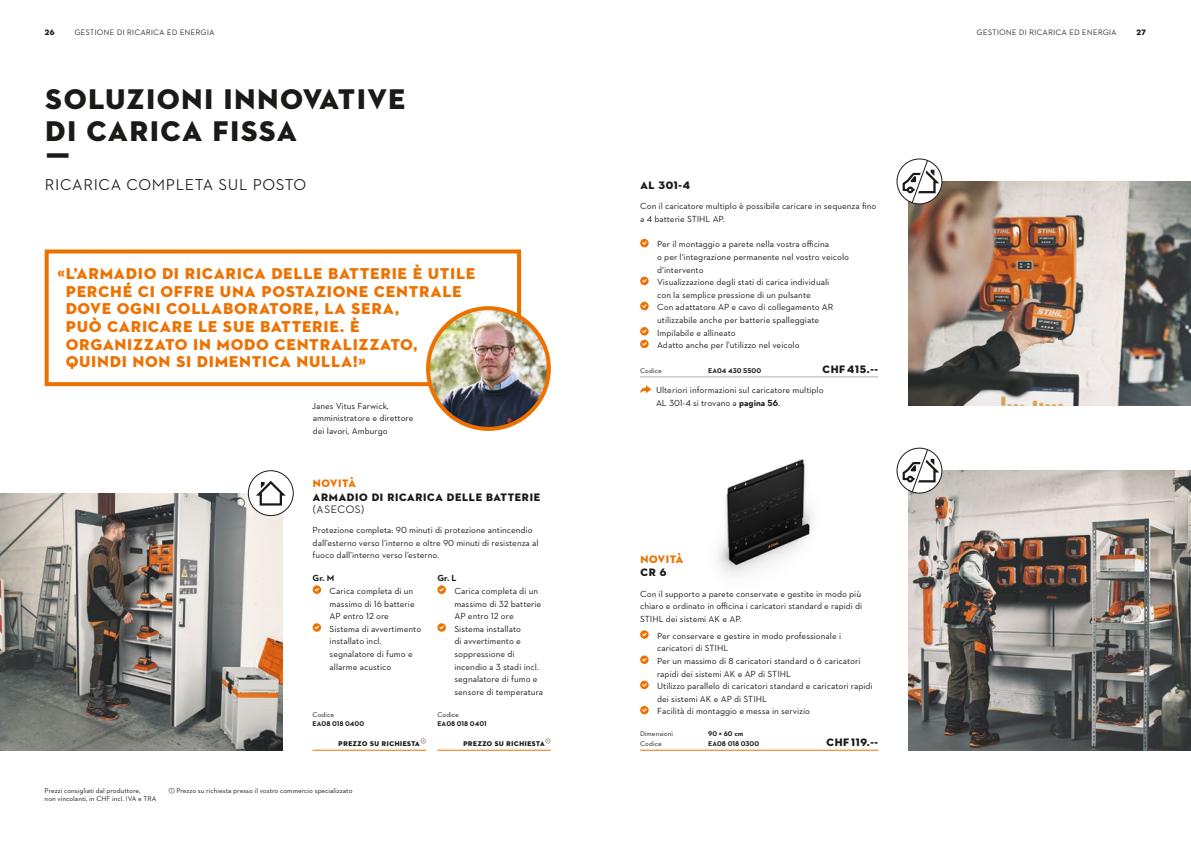
<style>
.page{position:relative;width:1191px;height:842px;background:#fff}
.page>*{position:absolute;margin:0;border:0;box-sizing:border-box;transform-origin:0 0}
.t1{font:29px/31.9px "STIHL Contraface Display Titling";color:#1a1a18}
.t2{font:16px/17.6px "STIHL Contraface Display Titling";color:#ee7100}
.t3{font:500 16px "STIHL Contraface Display";color:#1a1a18}
.t4{font:11px "STIHL Contraface Display Titling";color:#1a1a18}
.t5{font:11px "STIHL Contraface Display Titling";color:#ee7100}
.t6{font:500 11px "STIHL Contraface Display";letter-spacing:-.01em;color:#1a1a18}
.t7{font:9px/12.6px "STIHL Contraface Text";color:#1a1a18}
.t8{font:700 9px "STIHL Contraface Text";color:#1a1a18}
.t9{font:500 8px "STIHL Contraface Display";letter-spacing:-.01em;color:#1a1a18}
.t10{font:8px "STIHL Contraface Display Titling";color:#1a1a18}
.t11{font:7px/8.4px "STIHL Contraface Text";color:#1a1a18}
.t12{font:700 7px "STIHL Contraface Text";color:#1a1a18}
.t13{font:7px "STIHL Contraface Display Titling";color:#1a1a18}
.s1{font-family:"STIHL Contraface Display";font-weight:500}
.s2{font-weight:700}
</style>
<div class="page">
<img style="left:0;top:493px;width:283px;height:257px">
<img style="left:908px;top:181px;width:283px;height:225px">
<img style="left:908px;top:471px;width:283px;height:279px">
<img style="left:718px;top:459px;width:94px;height:115px">
<div style="left:248px;top:471px;width:45px;height:45px;background:#fff;border-radius:50%"></div>
<svg style="left:256px;top:481px;width:30px;height:25px"></svg>
<div style="left:248px;top:470px;width:45px;height:46px;border:1px solid #1a1a18;border-radius:50%"></div>
<hr style="left:313px;top:750px;width:113px;height:1px;background:#ee7100">
<hr style="left:437px;top:750px;width:111px;height:1px;background:#ee7100">
<svg style="left:313px;top:585px;width:8px;height:9px"></svg>
<svg style="left:313px;top:623px;width:8px;height:9px"></svg>
<svg style="left:437px;top:585px;width:9px;height:9px"></svg>
<svg style="left:437px;top:623px;width:9px;height:9px"></svg>
<hr style="left:640px;top:750px;width:238px;height:1px;background:#ee7100">
<svg style="left:640px;top:630px;width:8px;height:9px"></svg>
<svg style="left:640px;top:655px;width:8px;height:9px"></svg>
<svg style="left:640px;top:681px;width:8px;height:8px"></svg>
<svg style="left:640px;top:706px;width:8px;height:8px"></svg>
<svg style="left:897px;top:159px;width:45px;height:45px"></svg>
<div style="left:896px;top:159px;width:46px;height:45px;border:1px solid #1a1a18;border-radius:50%"></div>
<svg style="left:902px;top:159px;width:37px;height:45px"></svg>
<svg style="left:897px;top:448px;width:45px;height:45px"></svg>
<div style="left:896px;top:448px;width:46px;height:45px;border:1px solid #1a1a18;border-radius:50%"></div>
<svg style="left:902px;top:448px;width:37px;height:45px"></svg>
<hr style="left:640px;top:377px;width:238px;height:1px;background:#b1b2b3">
<svg style="left:640px;top:239px;width:8px;height:8px"></svg>
<svg style="left:640px;top:277px;width:8px;height:8px"></svg>
<svg style="left:640px;top:302px;width:8px;height:8px"></svg>
<svg style="left:640px;top:327px;width:8px;height:21px"></svg>
<svg style="left:640px;top:385px;width:11px;height:8px"></svg>
<div style="left:45px;top:249px;width:476px;height:137px;border:4px solid #ee7100"></div>
<img style="left:428px;top:308px;width:121px;height:121px;border-radius:60px">
<div style="left:426px;top:306px;width:125px;height:125px;border:4px solid #ee7100;border-radius:50%"></div>
<p class="t10" style="left:45px;top:27px;width:12px">26</p>
<p class="t9" style="left:74px;top:28px;width:142px">GESTIONE DI RICARICA ED ENERGIA</p>
<p class="t9" style="left:976px;top:28px;width:142px">GESTIONE DI RICARICA ED ENERGIA</p>
<p class="t10" style="left:1136px;top:27px;width:12px">27</p>
<h1 class="t1" style="left:45px;top:83px;width:363px">SOLUZIONI INNOVATIVE<br>DI CARICA FISSA<br>Ƒ</h1>
<h2 class="t3" style="left:45px;top:176px;width:263px">RICARICA COMPLETA SUL POSTO</h2>
<h2 class="t2" style="left:65px;top:265px;width:412px;text-indent:-8px">«L’ARMADIO DI RICARICA DELLE BATTERIE È UTILE PERCHÉ CI OFFRE UNA POSTAZIONE CENTRALE DOVE OGNI COLLABORATORE, LA SERA,<br>PUÒ CARICARE LE SUE BATTERIE. È ORGANIZZATO IN MODO CENTRALIZZATO, QUINDI NON SI DIMENTICA NULLA!»</h2>
<p class="t7" style="left:312px;top:399px;width:103px">Janes Vitus Farwick, amministratore e direttore dei lavori, Amburgo</p>
<p class="t5" style="left:313px;top:477px;width:45px">NOVITÀ</p>
<p class="t4" style="left:313px;top:490px;width:229px">ARMADIO DI RICARICA DELLE BATTERIE</p>
<p class="t6" style="left:313px;top:503px;width:53px">(ASECOS)</p>
<p class="t7" style="left:313px;top:523px;width:227px">Protezione completa: 90 minuti di protezione antincendio dall’esterno verso l’interno e oltre 90 minuti di resistenza al fuoco dall’interno verso l’esterno.</p>
<p class="t8" style="left:313px;top:572px;width:23px">Gr. M</p>
<p class="t7" style="left:330px;top:584px;width:93px">Carica completa di un massimo di 16 batterie<br>AP entro 12 ore<br>Sistema di avvertimento installato incl. segnalatore di fumo e allarme acustico</p>
<p class="t8" style="left:437px;top:572px;width:21px">Gr. L</p>
<p class="t7" style="left:454px;top:584px;width:90px">Carica completa di un massimo di 32 batterie<br>AP entro 12 ore<br>Sistema installato<br>di avvertimento e soppressione di incendio a 3 stadi incl. segnalatore di fumo e sensore di temperatura</p>
<p class="t11" style="left:313px;top:710px;width:23px">Codice</p>
<p class="t12" style="left:313px;top:719px;width:53px">EA08 018 0400</p>
<p class="t13" style="left:338px;top:739px;width:86px">PREZZO SU RICHIESTA <sup>1</sup></p>
<p class="t11" style="left:437px;top:710px;width:23px">Codice</p>
<p class="t12" style="left:437px;top:719px;width:51px">EA08 018 0401</p>
<p class="t13" style="left:463px;top:739px;width:86px">PREZZO SU RICHIESTA <sup>1</sup></p>
<p class="t11" style="left:45px;top:786px;width:113px">Prezzi consigliati dal produttore,<br>non vincolanti, in CHF incl. IVA e TRA</p>
<p class="t11" style="left:169px;top:786px;width:185px"><span class="s1">1</span> Prezzo su richiesta presso il vostro commercio specializzato</p>
<p class="t4" style="left:640px;top:178px;width:52px">AL 301-4</p>
<p class="t7" style="left:640px;top:200px;width:238px">Con il caricatore multiplo è possibile caricare in sequenza fino a 4 batterie STIHL AP.</p>
<p class="t7" style="left:657px;top:238px;width:193px">Per il montaggio a parete nella vostra officina<br>o per l‘integrazione permanente nel vostro veicolo d‘intervento<br>Visualizzazione degli stati di carica individuali<br>con la semplice pressione di un pulsante<br>Con adattatore AP e cavo di collegamento AR utilizzabile anche per batterie spalleggiate Impilabile e allineato<br>Adatto anche per l’utilizzo nel veicolo</p>
<p class="t11" style="left:640px;top:366px;width:23px">Codice</p>
<p class="t12" style="left:708px;top:366px;width:54px">EA04 430 5500</p>
<p class="t4" style="left:822px;top:362px;width:58px">CHF415.--</p>
<p class="t7" style="left:656px;top:384px;width:169px">Ulteriori informazioni sul caricatore multiplo<br>AL 301-4 si trovano a <span class="s2">pagina 56</span>.</p>
<p class="t5" style="left:640px;top:552px;width:45px">NOVITÀ</p>
<p class="t4" style="left:640px;top:566px;width:28px">CR 6</p>
<p class="t7" style="left:640px;top:587px;width:224px">Con il supporto a parete conservate e gestite in modo più chiaro e ordinato in officina i caricatori standard e rapidi di<br>STIHL dei sistemi AK e AP.</p>
<p class="t7" style="left:657px;top:629px;width:217px">Per conservare e gestire in modo professionale i caricatori di STIHL<br>Per un massimo di 8 caricatori standard o 6 caricatori rapidi dei sistemi AK e AP di STIHL<br>Utilizzo parallelo di caricatori standard e caricatori rapidi dei sistemi AK e AP di STIHL<br>Facilità di montaggio e messa in servizio</p>
<p class="t11" style="left:640px;top:729px;width:34px">Dimensioni</p>
<p class="t12" style="left:708px;top:729px;width:37px">90 × 60 cm</p>
<p class="t11" style="left:640px;top:739px;width:23px">Codice</p>
<p class="t12" style="left:708px;top:739px;width:52px">EA08 018 0300</p>
<p class="t4" style="left:826px;top:735px;width:54px">CHF119.--</p>
</div>
